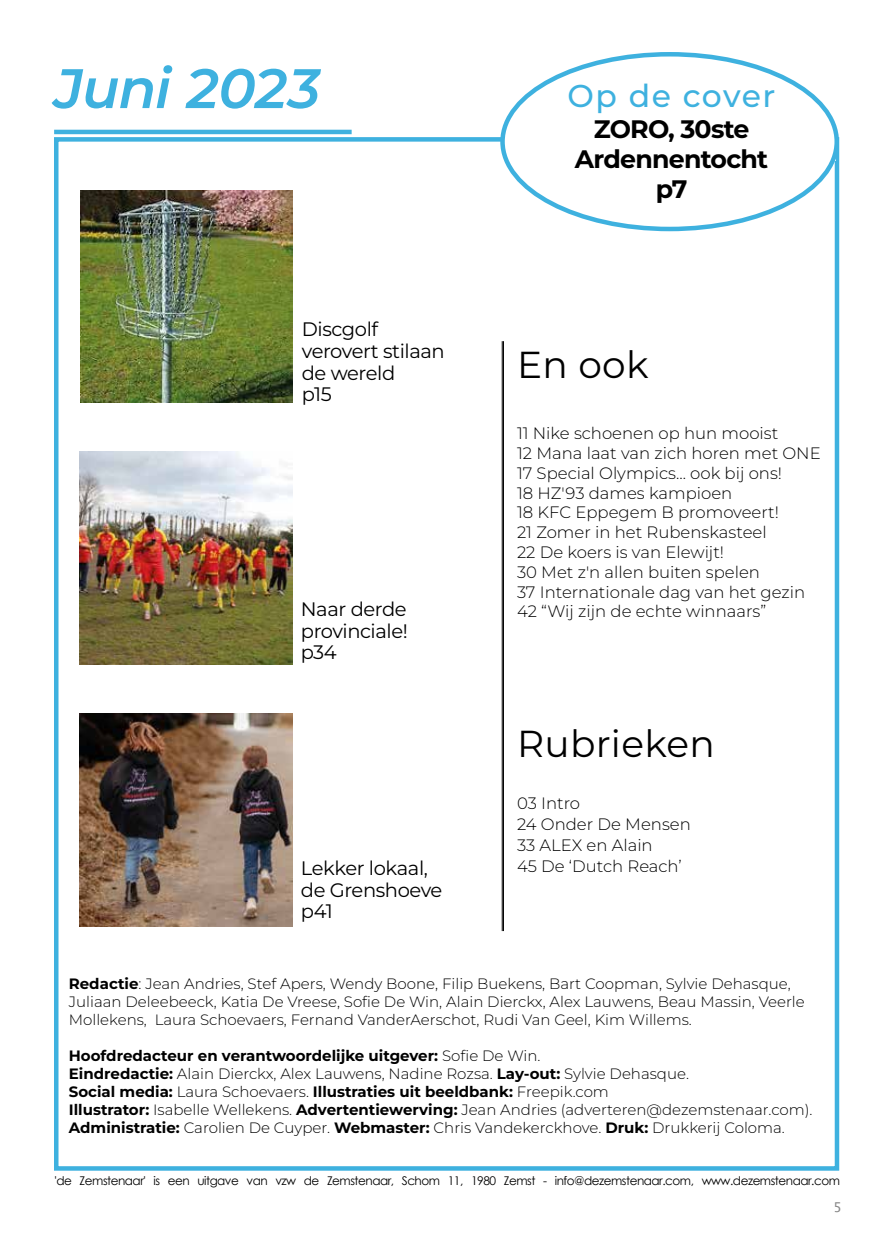
<style>
.page{position:relative;width:893px;height:1234px;background:#fff}
.page>*{position:absolute;margin:0;border:0;box-sizing:border-box;transform-origin:0 0}
.t1{font:italic 600 55.5px "Montserrat";letter-spacing:-.02em;color:#3eb1df}
.t2{font:37.5px "Montserrat";letter-spacing:.01em;color:#000}
.t3{font:500 31.5px "Montserrat";letter-spacing:.045em;color:#3eb1df}
.t4{font:700 25.2px/30.3px "Montserrat";letter-spacing:-.03em;color:#000;text-align:center}
.t5{font:19.5px/21.6px "Montserrat";letter-spacing:-.02em;color:#000}
.t6{font:300 16.5px/19.8px "Montserrat";color:#000}
.t7{font:300 15px/18px "Montserrat";color:#000}
.t8{font:13.5px "Lucida Sans Std";color:#878787}
.t9{font:12px "Century Gothic";letter-spacing:-.04em;color:#000}
.s1{font-weight:700}
</style>
<div class="page">
<div style="left:54px;top:137px;width:785px;height:1033px;border:4px solid #3eb1df"></div>
<img style="left:80px;top:190px;width:213px;height:213px">
<img style="left:80px;top:451px;width:212px;height:213px">
<img style="left:80px;top:713px;width:212px;height:212px">
<hr style="left:54px;top:130px;width:298px;height:4px;background:#3eb1df">
<hr style="left:503px;top:341px;width:1px;height:589px;background:#000">
<hr style="left:502px;top:341px;width:1px;height:589px;background:#000">
<div style="left:504px;top:128px;width:331px;height:33px;background:#fff"></div>
<h1 class="t1" style="left:54px;top:51px;width:268px">Juni 2023</h1>
<h3 class="t5" style="left:302px;top:318px;width:145px">Discgolf verovert stilaan de wereld<br>p15</h3>
<h3 class="t5" style="left:301px;top:597px;width:109px;text-align:justify">Naar derde provinciale! p34</h3>
<h3 class="t5" style="left:301px;top:856px;width:143px">Lekker lokaal, de Grenshoeve p41</h3>
<h3 class="t3" style="left:568px;top:75px;width:209px">Op de cover</h3>
<h3 class="t4" style="left:575px;top:113px;width:195px">ZORO, 30ste<br>Ardennentocht p7</h3>
<h2 class="t2" style="left:517px;top:340px;width:133px">En ook</h2>
<p class="t6" style="left:517px;top:423px;width:305px">11 Nike schoenen op hun mooist<br>12 Mana laat van zich horen met ONE<br>17 Special Olympics... ook bij ons!<br>18 HZ'93 dames kampioen<br>18 KFC Eppegem B promoveert!<br>21 Zomer in het Rubenskasteel<br>22 De koers is van Elewijt!<br>30 Met z'n allen buiten spelen<br>37 Internationale dag van het gezin<br>42 “Wij zijn de echte winnaars”</p>
<h2 class="t2" style="left:517px;top:718px;width:199px">Rubrieken</h2>
<p class="t6" style="left:517px;top:791px;width:175px;line-height:21px">03 Intro<br>24 Onder De Mensen<br>33 ALEX en Alain<br>45 De ‘Dutch Reach’</p>
<p class="t7" style="left:69px;top:974px;width:737px"><span class="s1">Redactie</span>: Jean Andries, Stef Apers, Wendy Boone, Filip Buekens, Bart Coopman, Sylvie Dehasque,<br>Juliaan Deleebeeck, Katia De Vreese, Sofie De Win, Alain Dierckx, Alex Lauwens, Beau Massin, Veerle<br>Mollekens, Laura Schoevaers, Fernand VanderAerschot, Rudi Van Geel, Kim Willems.</p>
<p class="t7" style="left:69px;top:1046px;width:745px"><span class="s1">Hoofdredacteur en verantwoordelijke uitgever:</span> Sofie De Win.<br><span class="s1">Eindredactie:</span> Alain Dierckx, Alex Lauwens, Nadine Rozsa. <span class="s1">Lay-out:</span> Sylvie Dehasque.<br><span class="s1">Social media:</span> Laura Schoevaers. <span class="s1">Illustraties uit beeldbank:</span> Freepik.com<br><span class="s1">Illustrator:</span> Isabelle Wellekens. <span class="s1">Advertentiewerving:</span> Jean Andries (adverteren@dezemstenaar.com).<br><span class="s1">Administratie:</span> Carolien De Cuyper. <span class="s1">Webmaster:</span> Chris Vandekerckhove. <span class="s1">Druk:</span> Drukkerij Coloma.</p>
<p class="t9" style="left:55px;top:1171px;width:787px">'de Zemstenaar' is een uitgave van vzw de Zemstenaar, Schom 11, 1980 Zemst - info@dezemstenaar.com, www.dezemstenaar.com</p>
<p class="t8" style="left:833px;top:1198px;width:10px">5</p>
</div>
